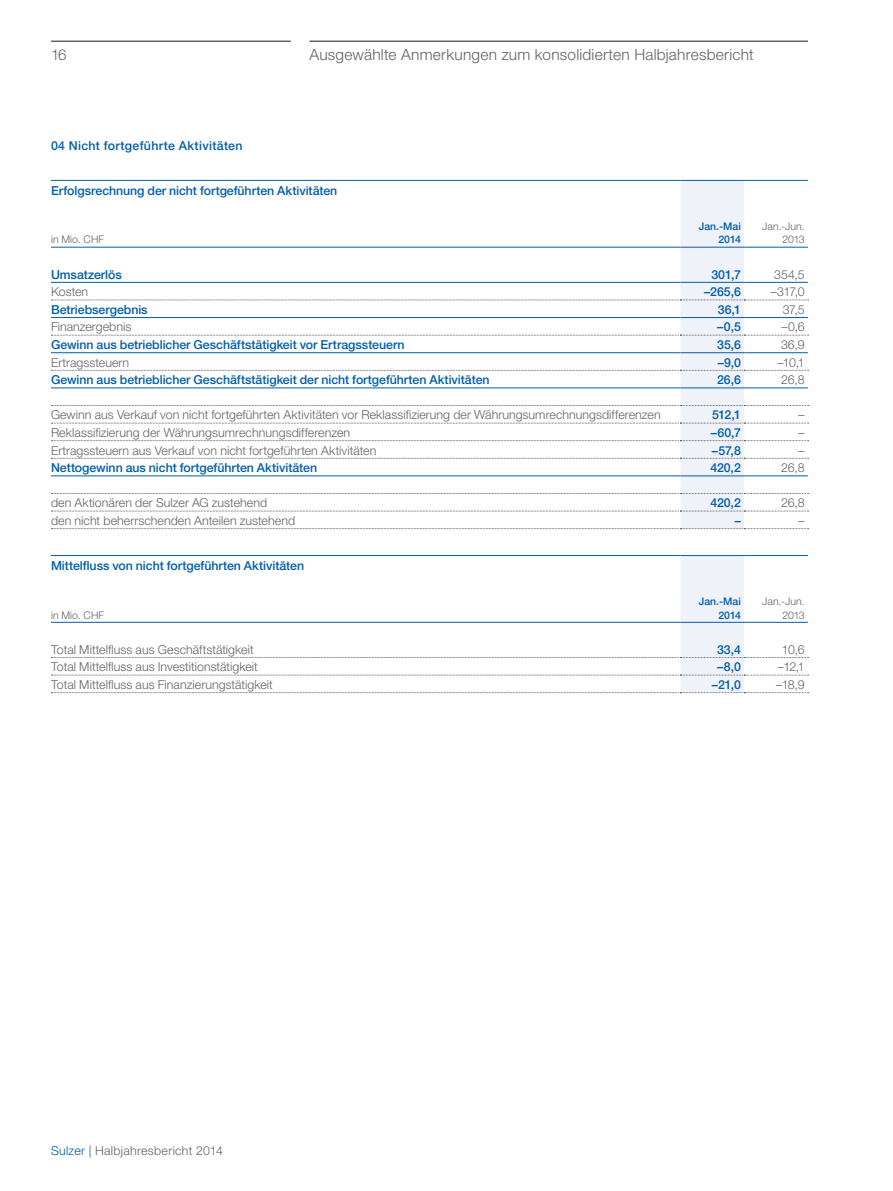
<style>
.page{position:relative;width:893px;height:1191px;background:#fff}
.page>*{position:absolute;margin:0;border:0;box-sizing:border-box;transform-origin:0 0}
.Section_Heading{font:300 15.45px "Helvetica Neue LT Std";letter-spacing:.015em;color:#636366}
.t1{font:300 15px "Helvetica Neue LT Std";color:#636366}
.DLINE_LIGHT{font:300 12.3px "Helvetica Neue LT Std";letter-spacing:.005em;color:#636366}
.BLINE_BLUE_MEDIUM{font:500 12.3px "Helvetica Neue LT Std";letter-spacing:-.005em;color:#015dab}
.HEAD_TOP_BLUE{font:500 12.3px "Helvetica Neue LT Std";letter-spacing:-.005em;color:#015dab}
.DLINE_LIGHT-2{font:500 12.3px "Helvetica Neue LT Std";letter-spacing:-.01em;color:#015dab}
.BLINE_BLUE_MEDIUM-2{font:500 12.3px "Helvetica Neue LT Std";letter-spacing:.025em;color:#015dab}
.DLINE_LIGHT-3{font:300 12.3px "Helvetica Neue LT Std";letter-spacing:.025em;color:#636366}
.BLINE_BLUE_MEDIUM-3{font:300 12.3px "Helvetica Neue LT Std";letter-spacing:-.01em;color:#636366}
.HEAD_BOTTOM_BLUE{font:300 10.5px/13.5px "Helvetica Neue LT Std";letter-spacing:.005em;color:#636366;text-align:right}
.HEAD_BOTTOM_BLUE-2{font:500 10.5px/13.5px "Helvetica Neue LT Std";color:#015dab;text-align:right}
.s1{color:#015dab}
</style>
<div class="page">
<hr style="left:310px;top:41px;width:498px;height:1px;background:#636366">
<hr style="left:51px;top:41px;width:240px;height:1px;background:#636366">
<svg style="left:51px;top:180px;width:758px;height:349px"></svg>
<svg style="left:51px;top:555px;width:758px;height:138px"></svg>
<p class="t1" style="left:51px;top:45px;width:17px">16</p>
<p class="Section_Heading" style="left:310px;top:45px;width:446px">Ausgewählte Anmerkungen zum konsolidierten Halbjahresbericht</p>
<p class="BLINE_BLUE_MEDIUM-2" style="left:51px;top:138px;width:193px">04 Nicht fortgeführte Aktivitäten</p>
<p class="HEAD_TOP_BLUE" style="left:51px;top:183px;width:288px">Erfolgsrechnung der nicht fortgeführten Aktivitäten</p>
<p class="HEAD_BOTTOM_BLUE" style="left:51px;top:233px;width:55px">in Mio. CHF</p>
<p class="HEAD_BOTTOM_BLUE-2" style="left:699px;top:219px;width:44px">Jan.-Mai<br>2014</p>
<p class="HEAD_BOTTOM_BLUE" style="left:762px;top:219px;width:44px">Jan.-Jun.<br>2013</p>
<p class="BLINE_BLUE_MEDIUM" style="left:51px;top:267px;width:72px">Umsatzerlös</p>
<p class="BLINE_BLUE_MEDIUM" style="left:711px;top:267px;width:31px">301,7</p>
<p class="BLINE_BLUE_MEDIUM-3" style="left:774px;top:267px;width:32px">354,5</p>
<p class="DLINE_LIGHT" style="left:51px;top:284px;width:39px">Kosten</p>
<p class="DLINE_LIGHT-2" style="left:704px;top:284px;width:38px">–265,6</p>
<p class="DLINE_LIGHT" style="left:771px;top:284px;width:35px">–317,0</p>
<p class="BLINE_BLUE_MEDIUM" style="left:51px;top:302px;width:98px">Betriebsergebnis</p>
<p class="BLINE_BLUE_MEDIUM" style="left:718px;top:302px;width:25px">36,1</p>
<p class="BLINE_BLUE_MEDIUM-3" style="left:783px;top:302px;width:23px">37,5</p>
<p class="DLINE_LIGHT" style="left:51px;top:319px;width:82px">Finanzergebnis</p>
<p class="DLINE_LIGHT-2" style="left:717px;top:320px;width:25px">–0,5</p>
<p class="DLINE_LIGHT" style="left:781px;top:319px;width:25px">–0,6</p>
<p class="BLINE_BLUE_MEDIUM" style="left:51px;top:337px;width:355px">Gewinn aus betrieblicher Geschäftstätigkeit vor Ertragssteuern</p>
<p class="BLINE_BLUE_MEDIUM" style="left:717px;top:337px;width:25px">35,6</p>
<p class="BLINE_BLUE_MEDIUM-3" style="left:781px;top:337px;width:25px">36,9</p>
<p class="DLINE_LIGHT" style="left:51px;top:355px;width:80px">Ertragssteuern</p>
<p class="DLINE_LIGHT-2" style="left:718px;top:355px;width:25px">–9,0</p>
<p class="DLINE_LIGHT" style="left:777px;top:355px;width:29px">–10,1</p>
<p class="BLINE_BLUE_MEDIUM" style="left:51px;top:372px;width:440px">Gewinn aus betrieblicher Geschäftstätigkeit der nicht fortgeführten Aktivitäten</p>
<p class="BLINE_BLUE_MEDIUM" style="left:717px;top:372px;width:25px">26,6</p>
<p class="BLINE_BLUE_MEDIUM-3" style="left:781px;top:372px;width:25px">26,8</p>
<p class="DLINE_LIGHT" style="left:51px;top:407px;width:611px">Gewinn aus Verkauf von nicht fortgeführten Aktivitäten vor Reklassifizierung der Währungsumrechnungsdifferenzen</p>
<p class="DLINE_LIGHT-2" style="left:712px;top:407px;width:30px">512,1</p>
<p class="DLINE_LIGHT" style="left:798px;top:407px;width:8px">–</p>
<p class="DLINE_LIGHT" style="left:51px;top:425px;width:301px">Reklassifizierung der Währungsumrechnungsdifferenzen</p>
<p class="DLINE_LIGHT-2" style="left:711px;top:425px;width:32px">–60,7</p>
<p class="DLINE_LIGHT" style="left:798px;top:425px;width:8px">–</p>
<p class="DLINE_LIGHT" style="left:51px;top:442px;width:327px">Ertragssteuern aus Verkauf von nicht fortgeführten Aktivitäten</p>
<p class="DLINE_LIGHT-2" style="left:712px;top:443px;width:31px">–57,8</p>
<p class="DLINE_LIGHT" style="left:798px;top:442px;width:8px">–</p>
<p class="BLINE_BLUE_MEDIUM" style="left:51px;top:460px;width:268px">Nettogewinn aus nicht fortgeführten Aktivitäten</p>
<p class="BLINE_BLUE_MEDIUM" style="left:710px;top:460px;width:32px">420,2</p>
<p class="BLINE_BLUE_MEDIUM-3" style="left:781px;top:460px;width:25px">26,8</p>
<p class="DLINE_LIGHT" style="left:51px;top:495px;width:218px">den Aktionären der Sulzer AG zustehend</p>
<p class="DLINE_LIGHT-2" style="left:710px;top:495px;width:32px">420,2</p>
<p class="DLINE_LIGHT" style="left:781px;top:495px;width:25px">26,8</p>
<p class="DLINE_LIGHT" style="left:51px;top:513px;width:246px">den nicht beherrschenden Anteilen zustehend</p>
<p class="DLINE_LIGHT-2" style="left:735px;top:513px;width:8px">–</p>
<p class="DLINE_LIGHT" style="left:798px;top:513px;width:8px">–</p>
<p class="HEAD_TOP_BLUE" style="left:51px;top:558px;width:255px">Mittelfluss von nicht fortgeführten Aktivitäten</p>
<p class="HEAD_BOTTOM_BLUE" style="left:51px;top:608px;width:55px">in Mio. CHF</p>
<p class="HEAD_BOTTOM_BLUE-2" style="left:699px;top:594px;width:44px">Jan.-Mai<br>2014</p>
<p class="HEAD_BOTTOM_BLUE" style="left:762px;top:594px;width:44px">Jan.-Jun.<br>2013</p>
<p class="DLINE_LIGHT" style="left:51px;top:642px;width:204px">Total Mittelfluss aus Geschäftstätigkeit</p>
<p class="DLINE_LIGHT-2" style="left:717px;top:642px;width:25px">33,4</p>
<p class="DLINE_LIGHT" style="left:782px;top:642px;width:24px">10,6</p>
<p class="DLINE_LIGHT" style="left:51px;top:659px;width:208px">Total Mittelfluss aus Investitionstätigkeit</p>
<p class="DLINE_LIGHT-2" style="left:717px;top:659px;width:25px">–8,0</p>
<p class="DLINE_LIGHT" style="left:778px;top:659px;width:28px">–12,1</p>
<p class="DLINE_LIGHT" style="left:51px;top:677px;width:223px">Total Mittelfluss aus Finanzierungstätigkeit</p>
<p class="DLINE_LIGHT-2" style="left:712px;top:677px;width:31px">–21,0</p>
<p class="DLINE_LIGHT" style="left:776px;top:677px;width:30px">–18,9</p>
<p class="DLINE_LIGHT-3" style="left:51px;top:1143px;width:173px"><span class="s1">Sulzer |</span> Halbjahresbericht 2014</p>
</div>
